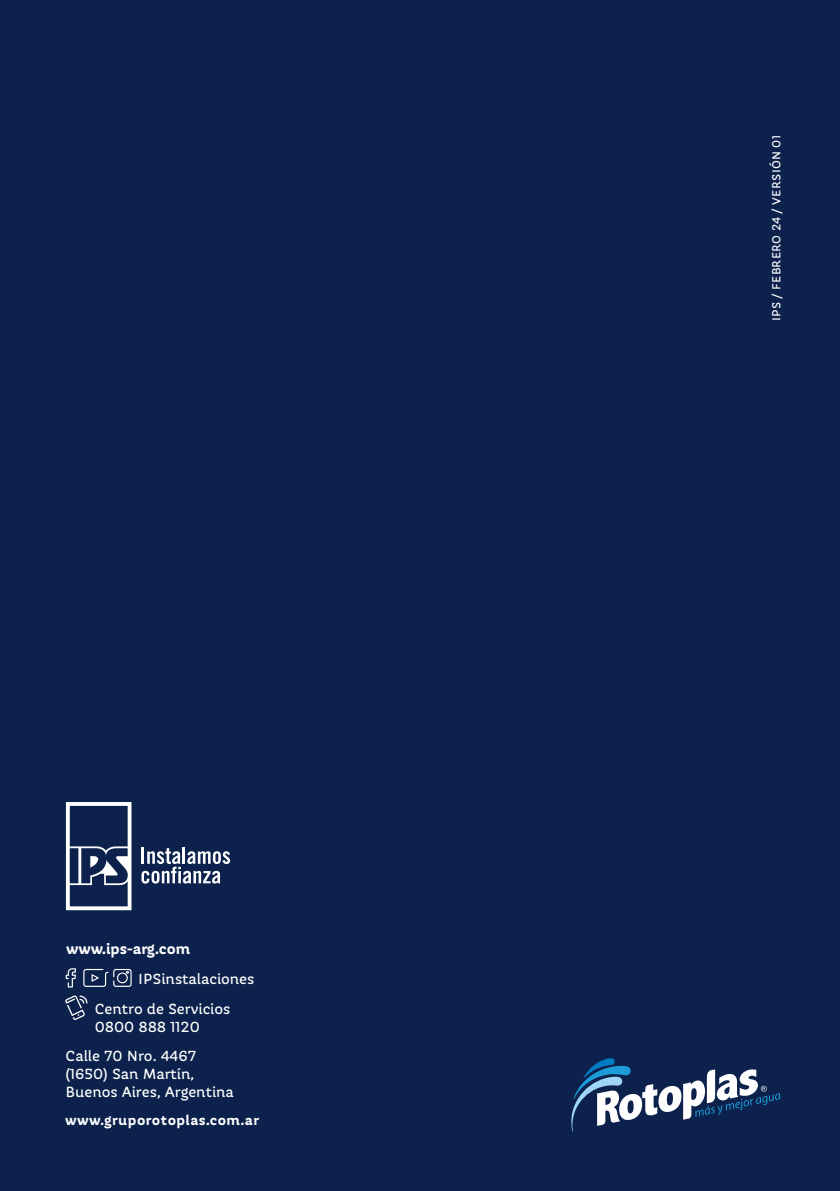
<style>
.page{position:relative;width:840px;height:1191px;background:#fff}
.page>*{position:absolute;margin:0;border:0;box-sizing:border-box;transform-origin:0 0}
.t1{font:15px/18px "Rotoplas";letter-spacing:-.005em;color:#fff}
.t2{font:700 15px "Rotoplas";letter-spacing:-.005em;color:#fff}
.t3{font:700 14px "Rotoplas";letter-spacing:.03em;color:#fff}
.t4{font:12px "Rotoplas";letter-spacing:.02em;color:#fff}
</style>
<div class="page">
<div style="left:0;top:0;width:839px;height:1191px;background:#0c224c"></div>
<svg style="left:571px;top:1058px;width:208px;height:73px"></svg>
<svg style="left:141px;top:847px;width:89px;height:36px"></svg>
<svg style="left:66px;top:802px;width:65px;height:108px"></svg>
<svg style="left:66px;top:968px;width:10px;height:19px"></svg>
<svg style="left:83px;top:969px;width:48px;height:18px"></svg>
<svg style="left:65px;top:995px;width:22px;height:25px"></svg>
<p class="t2" style="left:66px;top:939px;width:125px">www.ips-arg.com</p>
<p class="t1" style="left:95px;top:963px;width:161px;line-height:30px;text-indent:43px">IPSinstalaciones<br>Centro de Servicios</p>
<p class="t1" style="left:95px;top:1017px;width:106px">0800 888 1120</p>
<p class="t1" style="left:65px;top:1047px;width:170px">Calle 70 Nro. 4467 (1650) San Martín,<br>Buenos Aires, Argentina</p>
<p class="t3" style="left:65px;top:1111px;width:195px">www.gruporotoplas.com.ar</p>
<p class="t4" style="left:769px;top:321px;width:188px;rotate:-90deg">IPS / FEBRERO 24 / VERSIÓN 01</p>
</div>
